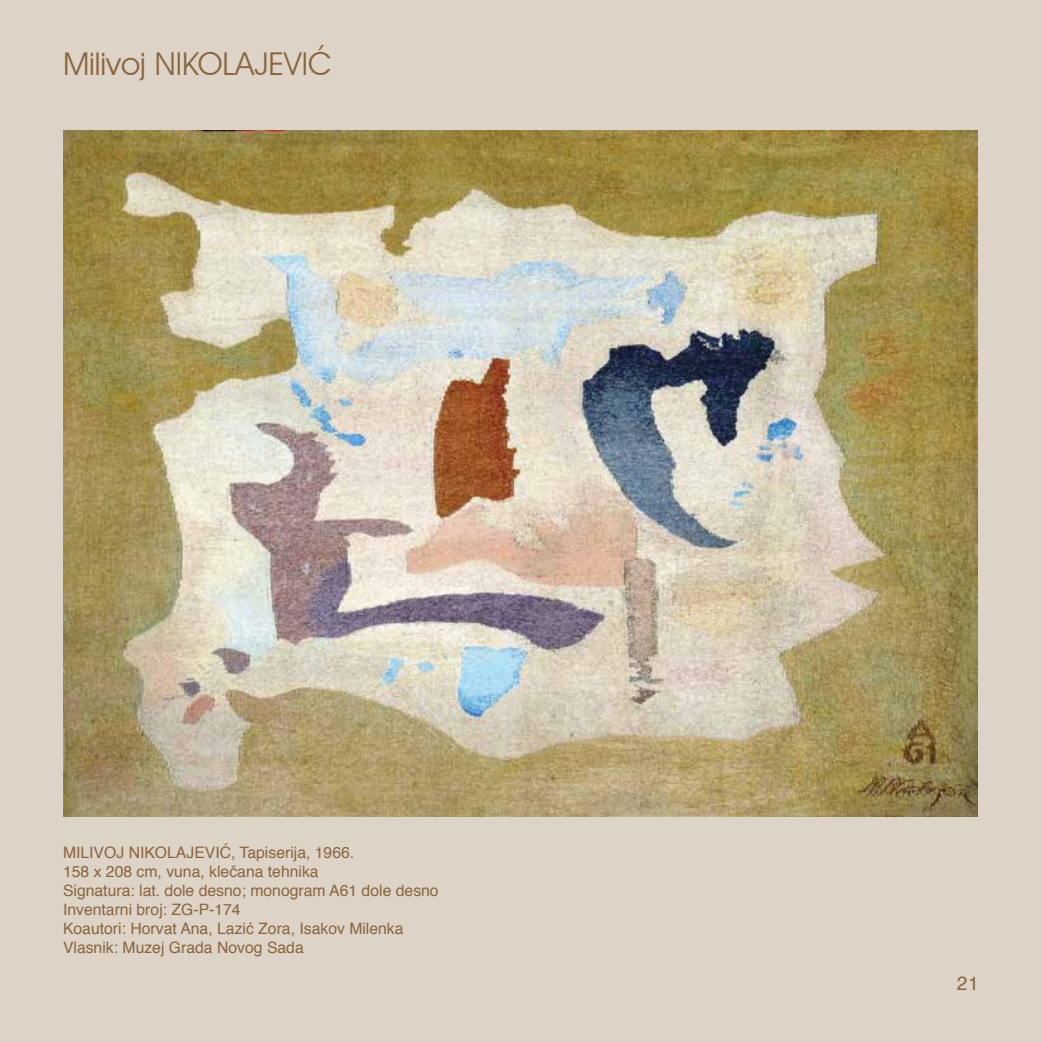
<style>
.page{position:relative;width:1042px;height:1042px;background:#ded3c7}
.page>*{position:absolute;margin:0;border:0;box-sizing:border-box;transform-origin:0 0}
.t1{font:31.5px "Avant Garde IT Cby BT";color:#89653f}
.t2{font:19.25px "Helvetica";color:#89653f}
.t3{font:15.75px/18.9px "Helvetica";color:#89653f}
</style>
<div class="page">
<img style="left:63px;top:130px;width:914px;height:686px">
<h1 class="t1" style="left:63px;top:45px;width:270px">Milivoj NIKOLAJEVIĆ</h1>
<p class="t3" style="left:63px;top:843px;width:377px">MILIVOJ NIKOLAJEVIĆ, Tapiserija, 1966.<br>158 x 208 cm, vuna, klečana tehnika<br>Signatura: lat. dole desno; monogram A61 dole desno Inventarni broj: ZG-P-174<br>Koautori: Horvat Ana, Lazić Zora, Isakov Milenka Vlasnik: Muzej Grada Novog Sada</p>
<p class="t2" style="left:957px;top:968px;width:24px">21</p>
</div>
